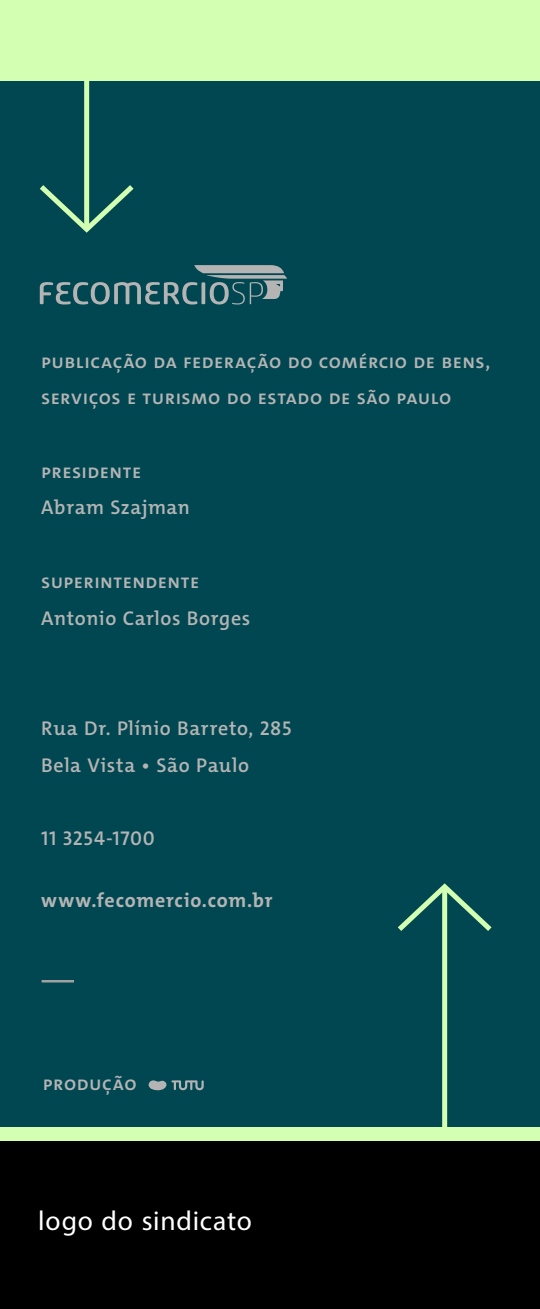
<style>
.page{position:relative;width:540px;height:1309px;background:#fff}
.page>*{position:absolute;margin:0;border:0;box-sizing:border-box;transform-origin:0 0}
.t1{font:27.5px "Myriad Pro";letter-spacing:.03em;color:#fff}
.t2{font:600 20px/36.8px "The Mix";letter-spacing:.025em;color:#b4b4b4}
.t3{font:700 20px "The Mix";letter-spacing:.035em;color:#b4b4b4}
</style>
<div class="page">
<div style="left:0;top:80px;width:540px;height:1150px;background:#014751"></div>
<svg style="left:40px;top:265px;width:247px;height:40px"></svg>
<svg style="left:148px;top:1080px;width:56px;height:11px"></svg>
<hr style="left:43px;top:980px;width:30px;height:2px;background:#a1a1a1">
<div style="left:0;top:0;width:540px;height:80px;background:#d3ffb2"></div>
<div style="left:0;top:1127px;width:540px;height:87px;background:#d3ffb2"></div>
<div style="left:84px;top:0;width:5px;height:226px;background:#d3ffb2"></div>
<svg style="left:40px;top:182px;width:94px;height:51px"></svg>
<div style="left:442px;top:890px;width:5px;height:390px;background:#d3ffb2"></div>
<svg style="left:398px;top:883px;width:94px;height:52px"></svg>
<div style="left:0;top:1141px;width:540px;height:168px;background:#000"></div>
<p class="t2" style="left:41px;top:343px;width:450px">publicação da federação do comércio de bens, serviços e turismo do estado de são paulo</p>
<p class="t2" style="left:41px;top:453px;width:150px">presidente<br>Abram Szajman</p>
<p class="t2" style="left:41px;top:563px;width:211px">superintendente<br>Antonio Carlos Borges</p>
<p class="t2" style="left:41px;top:710px;width:252px">Rua Dr. Plínio Barreto, 285<br>Bela Vista • São Paulo</p>
<p class="t2" style="left:41px;top:820px;width:115px">11 3254‑1700</p>
<p class="t3" style="left:41px;top:887px;width:233px">www.fecomercio.com.br</p>
<p class="t2" style="left:43px;top:1065px;width:95px">produção</p>
<h1 class="t1" style="left:38px;top:1204px;width:215px">logo do sindicato</h1>
</div>
